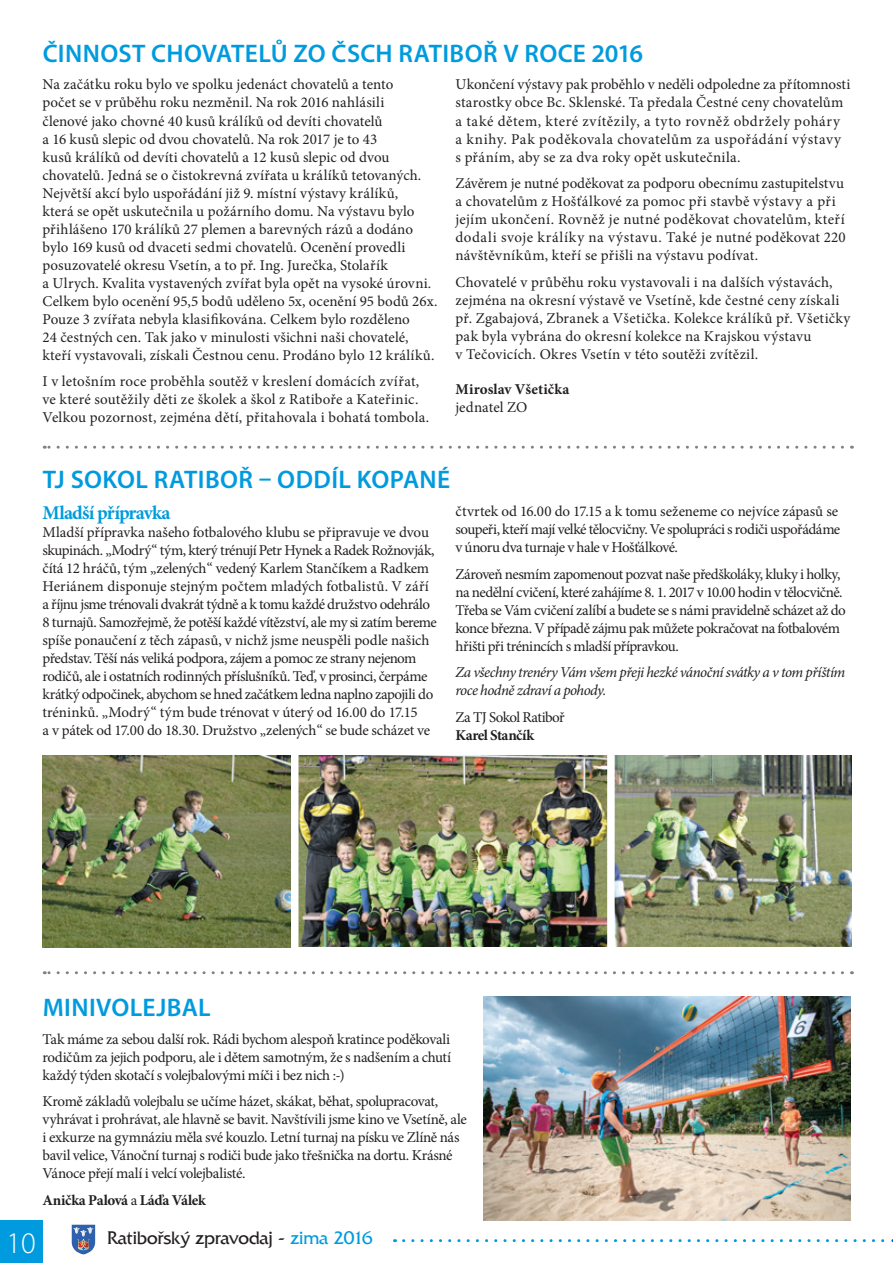
<style>
.page{position:relative;width:893px;height:1263px;background:#fff}
.page>*{position:absolute;margin:0;border:0;box-sizing:border-box;transform-origin:0 0}
.t1{font:300 30px "Myriad Pro";color:#fff}
.t2{font:600 25.5px "Myriad Pro";letter-spacing:.015em;color:#009bde}
.t3{font:700 19.5px "Minion Pro";letter-spacing:-.04em;color:#009bde}
.t4{font:18.9px "France";letter-spacing:-.015em;color:#231f20}
.t5{font:15px/18px "Minion Pro";color:#231f20}
.t6{font:15px/18px "Minion Pro";letter-spacing:-.02em;color:#231f20}
.t7{font:15px/18px "Minion Pro";letter-spacing:-.035em;color:#231f20}
.t8{font:15px/18px "Minion Pro";letter-spacing:-.025em;color:#231f20}
.t9{font:15px/18px "Minion Pro";letter-spacing:.02em;color:#231f20}
.t10{font:15px/18px "Minion Pro";letter-spacing:-.03em;color:#231f20}
.t11{font:italic 15px/18px "Minion Pro";letter-spacing:-.035em;color:#231f20}
.t12{font:700 15px "Minion Pro";letter-spacing:-.015em;color:#231f20}
.t13{font:700 15px "Minion Pro";letter-spacing:.005em;color:#231f20}
.s1{font-weight:400}
.s2{color:#009bde}
</style>
<div class="page">
<hr style="left:892px;top:0;width:1px;height:1263px;background:#231f20">
<img style="left:0;top:445px;width:892px;height:818px">
<h2 class="t2" style="left:43px;top:37px;width:602px">ČINNOST CHOVATELŮ ZO ČSCH RATIBOŘ V ROCE 2016</h2>
<p class="t5" style="left:43px;top:76px;width:396px">Na začátku roku bylo ve spolku jedenáct chovatelů a tento<br>počet se v průběhu roku nezměnil. Na rok 2016 nahlásili<br>členové jako chovné 40 kusů králíků od devíti chovatelů<br>a 16 kusů slepic od dvou chovatelů. Na rok 2017 je to 43<br>kusů králíků od devíti chovatelů a 12 kusů slepic od dvou chovatelů. Jedná se o čistokrevná zvířata u králíků tetovaných.<br>Největší akcí bylo uspořádání již 9. místní výstavy králíků,<br>která se opět uskutečnila u požárního domu. Na výstavu bylo přihlášeno 170 králíků 27 plemen a barevných rázů a dodáno bylo 169 kusů od dvaceti sedmi chovatelů. Ocenění provedli posuzovatelé okresu Vsetín, a to př. Ing. Jurečka, Stolařík<br>a Ulrych. Kvalita vystavených zvířat byla opět na vysoké úrovni.<br>Celkem bylo ocenění 95,5 bodů uděleno 5x, ocenění 95 bodů 26x.<br>Pouze 3 zvířata nebyla klasifikována. Celkem bylo rozděleno<br>24 čestných cen. Tak jako v minulosti všichni naši chovatelé, kteří vystavovali, získali Čestnou cenu. Prodáno bylo 12 králíků.</p>
<p class="t5" style="left:43px;top:372px;width:388px">I v letošním roce proběhla soutěž v kreslení domácích zvířat, ve které soutěžily děti ze školek a škol z Ratiboře a Kateřinic.<br>Velkou pozornost, zejména dětí, přitahovala i bohatá tombola.</p>
<p class="t9" style="left:455px;top:76px;width:396px">Ukončení výstavy pak proběhlo v neděli odpoledne za přítomnosti starostky obce Bc. Sklenské. Ta předala Čestné ceny chovatelům a také dětem, které zvítězily, a tyto rovněž obdržely poháry a knihy. Pak poděkovala chovatelům za uspořádání výstavy<br>s přáním, aby se za dva roky opět uskutečnila.</p>
<p class="t5" style="left:455px;top:174px;width:392px">Závěrem je nutné poděkovat za podporu obecnímu zastupitelstvu a chovatelům z Hošťálkové za pomoc při stavbě výstavy a při jejím ukončení. Rovněž je nutné poděkovat chovatelům, kteří dodali svoje králíky na výstavu. Také je nutné poděkovat 220 návštěvníkům, kteří se přišli na výstavu podívat.</p>
<p class="t5" style="left:455px;top:273px;width:396px">Chovatelé v průběhu roku vystavovali i na dalších výstavách, zejména na okresní výstavě ve Vsetíně, kde čestné ceny získali př. Zgabajová, Zbranek a Všetička. Kolekce králíků př. Všetičky pak byla vybrána do okresní kolekce na Krajskou výstavu<br>v Tečovicích. Okres Vsetín v této soutěži zvítězil.</p>
<p class="t13" style="left:455px;top:379px;width:116px">Miroslav Všetička</p>
<p class="t5" style="left:455px;top:398px;width:73px">jednatel ZO</p>
<h2 class="t2" style="left:43px;top:463px;width:409px">TJ SOKOL RATIBOŘ – ODDÍL KOPANÉ</h2>
<h3 class="t3" style="left:43px;top:499px;width:130px">Mladší přípravka</h3>
<p class="t6" style="left:43px;top:524px;width:396px">Mladší přípravka našeho fotbalového klubu se připravuje ve dvou skupinách. „Modrý“ tým, který trénují Petr Hynek a Radek Rožnovják, čítá 12 hráčů, tým „zelených“ vedený Karlem Stančíkem a Radkem Heriánem disponuje stejným počtem mladých fotbalistů. V září a říjnu jsme trénovali dvakrát týdně a k tomu každé družstvo odehrálo 8 turnajů. Samozřejmě, že potěší každé vítězství, ale my si zatím bereme spíše ponaučení z těch zápasů, v nichž jsme neuspěli podle našich představ. Těší nás veliká podpora, zájem a pomoc ze strany nejenom rodičů, ale i ostatních rodinných příslušníků. Teď, v prosinci, čerpáme krátký odpočinek, abychom se hned začátkem ledna naplno zapojili do tréninků. „Modrý“ tým bude trénovat v úterý od 16.00 do 17.15<br>a v pátek od 17.00 do 18.30. Družstvo „zelených“ se bude scházet ve</p>
<p class="t10" style="left:455px;top:502px;width:386px">čtvrtek od 16.00 do 17.15 a k tomu seženeme co nejvíce zápasů se soupeři, kteří mají velké tělocvičny. Ve spolupráci s rodiči uspořádáme v únoru dva turnaje v hale v Hošťálkové.</p>
<p class="t7" style="left:455px;top:565px;width:392px">Zároveň nesmím zapomenout pozvat naše předškoláky, kluky i holky, na nedělní cvičení, které zahájíme 8. 1. 2017 v 10.00 hodin v tělocvičně.<br>Třeba se Vám cvičení zalíbí a budete se s námi pravidelně scházet až do konce března. V případě zájmu pak můžete pokračovat na fotbalovém hřišti při trénincích s mladší přípravkou.</p>
<p class="t11" style="left:455px;top:663px;width:391px">Za všechny trenéry Vám všem přeji hezké vánoční svátky a v tom příštím roce hodně zdraví a pohody.</p>
<p class="t7" style="left:455px;top:708px;width:111px">Za TJ Sokol Ratiboř</p>
<p class="t12" style="left:455px;top:724px;width:80px">Karel Stančík</p>
<h2 class="t2" style="left:43px;top:991px;width:169px">MINIVOLEJBAL</h2>
<p class="t5" style="left:43px;top:1030px;width:410px;text-align:justify">Tak máme za sebou další rok. Rádi bychom alespoň kratince poděkovali rodičům za jejich podporu, ale i dětem samotným, že s nadšením a chutí každý týden skotačí s volejbalovými míči i bez nich :-)</p>
<p class="t8" style="left:43px;top:1092px;width:426px">Kromě základů volejbalu se učíme házet, skákat, běhat, spolupracovat, vyhrávat i prohrávat, ale hlavně se bavit. Navštívili jsme kino ve Vsetíně, ale i exkurze na gymnáziu měla své kouzlo. Letní turnaj na písku ve Zlíně nás bavil velice, Vánoční turnaj s rodiči bude jako třešnička na dortu. Krásné Vánoce přejí malí i velcí volejbalisté.</p>
<p class="t12" style="left:43px;top:1189px;width:165px">Anička Palová <span class="s1">a</span> Láďa Válek</p>
<h1 class="t1" style="left:7px;top:1226px;width:31px">10</h1>
<p class="t4" style="left:107px;top:1228px;width:267px">Ratibořský zpravodaj - <span class="s2">zima 2016</span></p>
</div>
